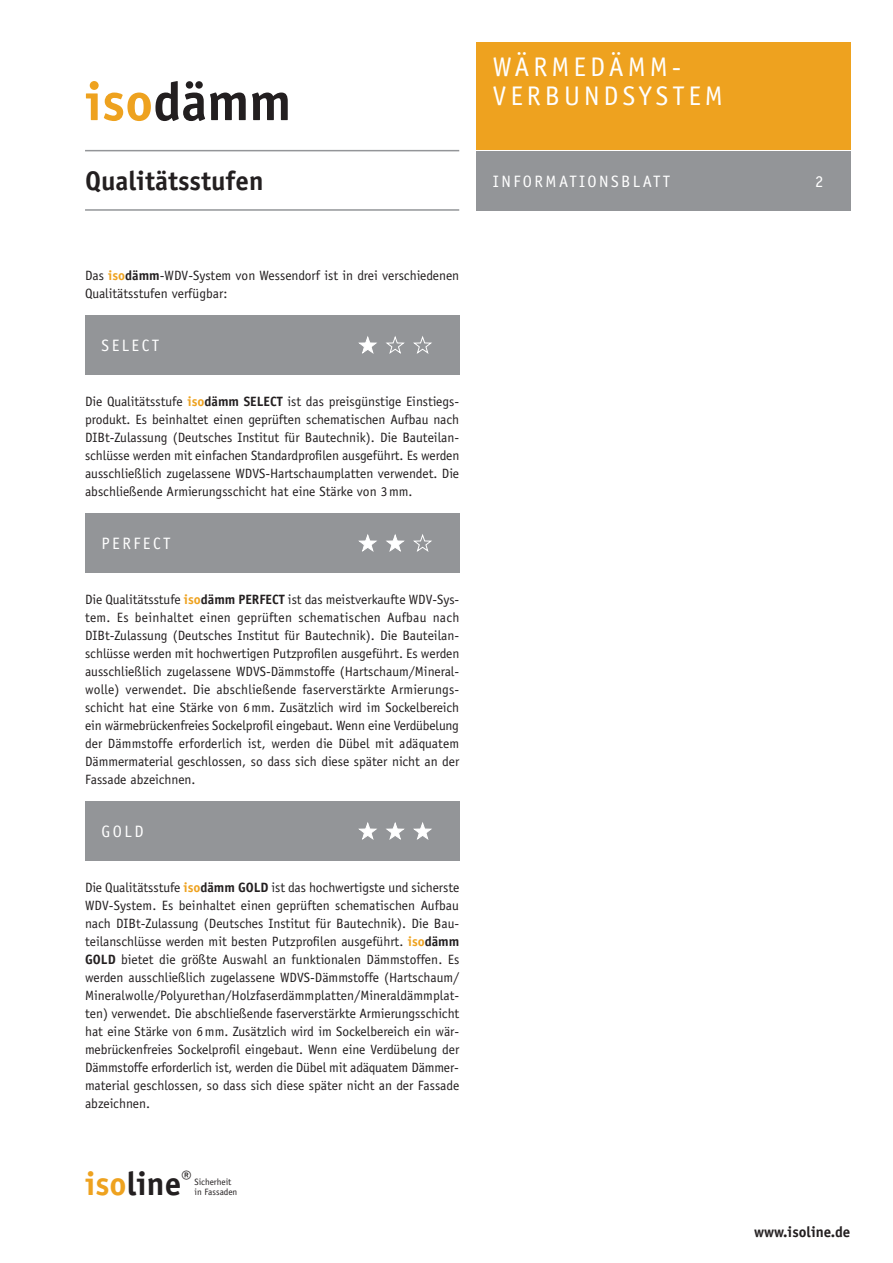
<style>
.page{position:relative;width:893px;height:1263px;background:#fff}
.page>*{position:absolute;margin:0;border:0;box-sizing:border-box;transform-origin:0 0}
.t1{font:700 54px "Officina Sans Std";color:#231f20}
.t2{font:27px/28.5px "Officina Sans Std";letter-spacing:.15em;color:#fff}
.t3{font:700 27px "Officina Sans Std";color:#231f20}
.t4{font:16.5px "Officina Sans Std";letter-spacing:.15em;color:#fff}
.t5{font:700 15px "Officina Sans Std";color:#231f20}
.t6{font:13.5px/18px "Officina Sans Std";color:#231f20;text-align:justify}
.t7{font:9.15px/9.8px "Officina Sans Std";color:#231f20}
.s1{color:#eea21f}
.s2{font-weight:700;color:#eea21f}
.s3{font-weight:700}
.s4{font-weight:700;font-size:33px;color:#eea21f}
.s5{font-weight:700;font-size:33px}
.s6{font-size:19.2px}
</style>
<div class="page">
<div style="left:476px;top:151px;width:374px;height:60px;background:#939598"></div>
<hr style="left:85px;top:150px;width:374px;height:1px;background:#939598">
<hr style="left:85px;top:209px;width:374px;height:2px;background:#939598">
<div style="left:476px;top:43px;width:374px;height:107px;background:#eea21f"></div>
<div style="left:85px;top:316px;width:374px;height:59px;background:#939598"></div>
<svg style="left:358px;top:336px;width:47px;height:18px"></svg>
<svg style="left:413px;top:336px;width:19px;height:18px"></svg>
<div style="left:85px;top:514px;width:374px;height:59px;background:#939598"></div>
<svg style="left:358px;top:534px;width:47px;height:18px"></svg>
<svg style="left:413px;top:534px;width:19px;height:18px"></svg>
<div style="left:85px;top:802px;width:374px;height:59px;background:#939598"></div>
<svg style="left:358px;top:822px;width:47px;height:18px"></svg>
<svg style="left:413px;top:822px;width:19px;height:18px"></svg>
<h1 class="t1" style="left:85px;top:68px;width:208px"><span class="s1">iso</span>dämm</h1>
<h2 class="t2" style="left:493px;top:53px;width:232px">WÄRMEDÄMM-<br>VERBUNDSYSTEM</h2>
<h2 class="t3" style="left:85px;top:164px;width:180px">Qualitätsstufen</h2>
<p class="t4" style="left:493px;top:172px;width:179px">INFORMATIONSBLATT</p>
<p class="t4" style="left:815px;top:172px;width:10px">2</p>
<p class="t6" style="left:85px;top:266px;width:376px">Das <span class="s2">iso</span><span class="s3">dämm</span>-WDV-System von Wessendorf ist in drei verschiedenen<br>Qualitätsstufen verfügbar:</p>
<p class="t4" style="left:102px;top:336px;width:59px">SELECT</p>
<p class="t6" style="left:85px;top:392px;width:376px">Die Qualitätsstufe <span class="s2">iso</span><span class="s3">dämm SELECT</span> ist das preisgünstige Einstiegs&shy;produkt. Es beinhaltet einen geprüften schematischen Aufbau nach DIBt-Zulassung (Deutsches Institut für Bautechnik). Die Bauteilan&shy;schlüsse werden mit einfachen Standardprofilen ausgeführt. Es werden ausschließlich zugelassene WDVS-Hartschaumplatten verwendet. Die abschließende Armierungsschicht hat eine Stärke von 3mm.</p>
<p class="t4" style="left:102px;top:534px;width:70px">PERFECT</p>
<p class="t6" style="left:85px;top:590px;width:376px">Die Qualitätsstufe <span class="s2">iso</span><span class="s3">dämm PERFECT</span> ist das meistverkaufte WDV-Sys&shy;tem. Es beinhaltet einen geprüften schematischen Aufbau nach DIBt-Zulassung (Deutsches Institut für Bautechnik). Die Bauteilan&shy;schlüsse werden mit hochwertigen Putzprofilen ausgeführt. Es werden ausschließlich zugelassene WDVS-Dämmstoffe (Hartschaum/Mineral&shy;wolle) verwendet. Die abschließende faserverstärkte Armierungs&shy;schicht hat eine Stärke von 6mm. Zusätzlich wird im Sockelbereich ein wärmebrückenfreies Sockelprofil eingebaut. Wenn eine Verdübelung der Dämmstoffe erforderlich ist, werden die Dübel mit adäquatem Dämmermaterial geschlossen, so dass sich diese später nicht an der Fassade abzeichnen.</p>
<p class="t4" style="left:102px;top:822px;width:43px">GOLD</p>
<p class="t6" style="left:85px;top:878px;width:376px">Die Qualitätsstufe <span class="s2">iso</span><span class="s3">dämm GOLD</span> ist das hochwertigste und sicherste WDV-System. Es beinhaltet einen geprüften schematischen Aufbau nach DIBt-Zulassung (Deutsches Institut für Bautechnik). Die Bau&shy;teilanschlüsse werden mit besten Putzprofilen ausgeführt. <span class="s2">iso</span><span class="s3">dämm GOLD</span> bietet die größte Auswahl an funktionalen Dämmstoffen. Es werden ausschließlich zugelassene WDVS-Dämmstoffe (Hartschaum/ Mineralwolle/Polyurethan/Holzfaserdämmplatten/Mineraldämmplat&shy;ten) verwendet. Die abschließende faserverstärkte Armierungsschicht hat eine Stärke von 6mm. Zusätzlich wird im Sockelbereich ein wär&shy;mebrückenfreies Sockelprofil eingebaut. Wenn eine Verdübelung der Dämmstoffe erforderlich ist, werden die Dübel mit adäquatem Dämmer&shy;material geschlossen, so dass sich diese später nicht an der Fassade abzeichnen.</p>
<p class="t7" style="left:195px;top:1177px;width:44px;text-indent:-110px"><span class="s4">iso</span><span class="s5">line</span><span class="s6">®</span> Sicherheit in Fassaden</p>
<p class="t5" style="left:754px;top:1223px;width:98px">www.isoline.de</p>
</div>
